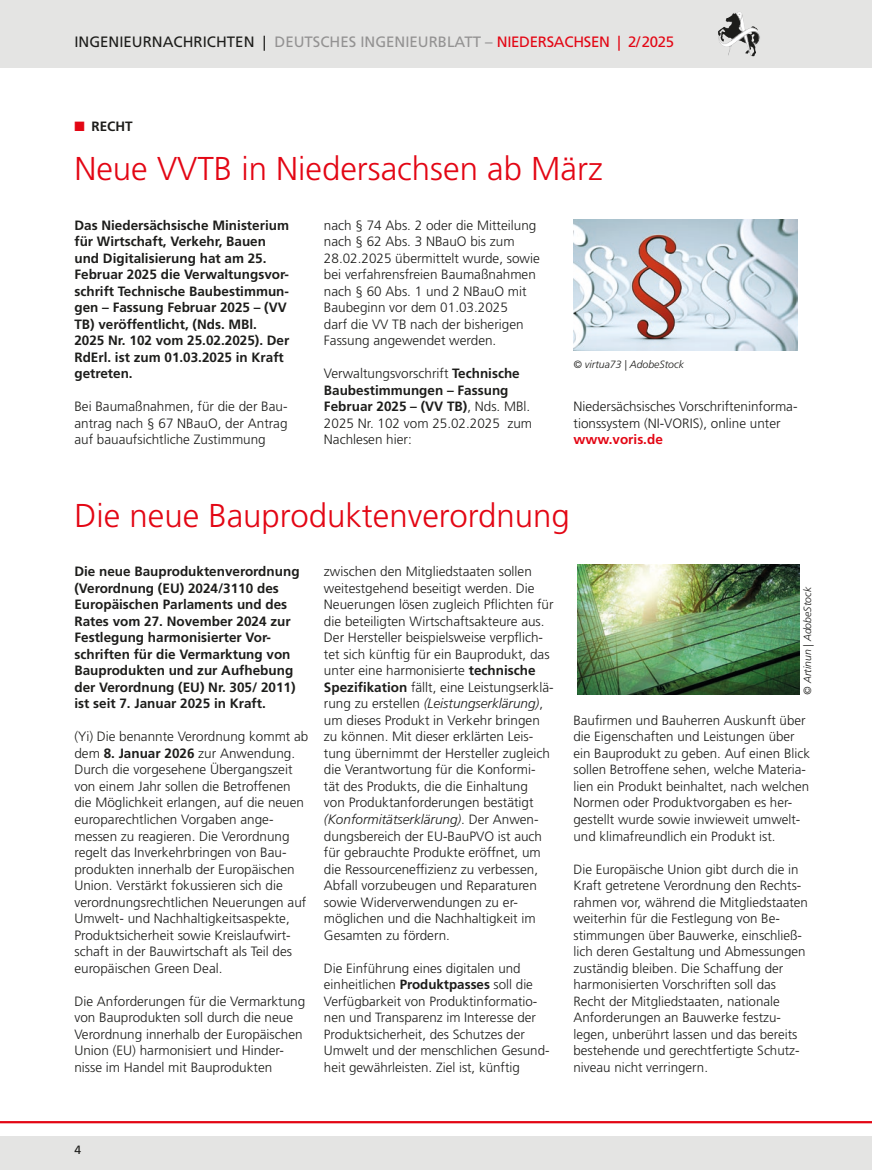
<style>
.page{position:relative;width:872px;height:1170px;background:#fff}
.page>*{position:absolute;margin:0;border:0;box-sizing:border-box;transform-origin:0 0}
.Headline{font:300 33px "Frutiger LT Std";color:#e30614}
.t1{font:15px "Frutiger LT Std";color:#939292}
.Fließtext_Abstand{font:300 13.5px/16.5px "Frutiger LT Std";color:#1d1d1b}
.Fließtext_Abstand-2{font:700 13.5px/16.5px "Frutiger LT Std";color:#1d1d1b}
.t2{font:700 13.5px "Frutiger LT Std";color:#e30614}
.Fließtext_Abstand-3{font:300 13.35px/16.5px "Frutiger LT Std";color:#1d1d1b}
.t3{font:12px "Frutiger LT Std";color:#1d1d1b}
.QUELLE-CREDITS{font:italic 300 10.5px "Frutiger LT Std";color:#1d1d1b}
.s1{color:#1d1d1b}
.s2{color:#e30614}
.s3{font-weight:700}
.s4{font-style:italic}
</style>
<div class="page">
<div style="left:0;top:1135px;width:872px;height:34px;background:#e4e4e3"></div>
<hr style="left:0;top:1120px;width:872px;height:3px;background:#e30614">
<div style="left:0;top:0;width:872px;height:68px;background:#e4e4e3"></div>
<img style="left:725px;top:12px;width:14px;height:9px">
<img style="left:573px;top:220px;width:224px;height:130px">
<img style="left:577px;top:564px;width:222px;height:130px">
<p class="t1" style="left:74px;top:33px;width:601px"><span class="s1">INGENIEURNACHRICHTEN |</span> DEUTSCHES INGENIEURBLATT – <span class="s2">NIEDERSACHSEN | 2/2025</span></p>
<p class="Fließtext_Abstand-2" style="left:74px;top:118px;width:60px"><span class="s2">■</span> RECHT</p>
<p class="Headline" style="left:74px;top:150px;width:530px">Neue VVTB in Niedersachsen ab März</p>
<p class="Fließtext_Abstand-2" style="left:74px;top:217px;width:216px">Das Niedersächsische Ministerium für Wirtschaft, Verkehr, Bauen und Digitalisierung hat am 25.<br>Februar 2025 die Verwaltungsvor&shy;schrift Technische Baubestimmun&shy;gen – Fassung Februar 2025 – (VV<br>TB) veröffentlicht, (Nds. MBl.<br>2025 Nr. 102 vom 25.02.2025). Der<br>RdErl. ist zum 01.03.2025 in Kraft getreten.</p>
<p class="Fließtext_Abstand" style="left:74px;top:398px;width:215px;text-align:justify">Bei Baumaßnahmen, für die der Bau&shy;antrag nach § 67 NBauO, der Antrag auf bauaufsichtliche Zustimmung</p>
<p class="Fließtext_Abstand" style="left:324px;top:217px;width:217px">nach § 74 Abs. 2 oder die Mitteilung nach § 62 Abs. 3 NBauO bis zum<br>28.02.2025 übermittelt wurde, sowie bei verfahrensfreien Baumaßnahmen nach § 60 Abs. 1 und 2 NBauO mit<br>Baubeginn vor dem 01.03.2025<br>darf die VV TB nach der bisherigen<br>Fassung angewendet werden.</p>
<p class="Fließtext_Abstand" style="left:324px;top:365px;width:210px">Verwaltungsvorschrift <span class="s3">Technische<br>Baubestimmungen – Fassung<br>Februar 2025 – (VV TB)</span>, Nds. MBl.<br>2025 Nr. 102 vom 25.02.2025 zum<br>Nachlesen hier:</p>
<p class="QUELLE-CREDITS" style="left:573px;top:358px;width:112px">© virtua73 | AdobeStock</p>
<p class="Fließtext_Abstand" style="left:573px;top:398px;width:225px">Niedersächsisches Vorschrifteninforma&shy;tionssystem (NI-VORIS), online unter</p>
<p class="t2" style="left:573px;top:431px;width:91px">www.voris.de</p>
<p class="Headline" style="left:74px;top:496px;width:497px">Die neue Bauproduktenverordnung</p>
<p class="Fließtext_Abstand-2" style="left:74px;top:563px;width:227px">Die neue Bauproduktenverordnung (Verordnung (EU) 2024/3110 des<br>Europäischen Parlaments und des<br>Rates vom 27. November 2024 zur<br>Festlegung harmonisierter Vor&shy;schriften für die Vermarktung von<br>Bauprodukten und zur Aufhebung der Verordnung (EU) Nr. 305/ 2011) ist seit 7. Januar 2025 in Kraft.</p>
<p class="Fließtext_Abstand" style="left:74px;top:728px;width:235px">(Yi) Die benannte Verordnung kommt ab dem <span class="s3">8. Januar 2026</span> zur Anwendung.<br>Durch die vorgesehene Übergangszeit von einem Jahr sollen die Betroffenen die Möglichkeit erlangen, auf die neuen europarechtlichen Vorgaben ange&shy;messen zu reagieren. Die Verordnung regelt das Inverkehrbringen von Bau&shy;produkten innerhalb der Europäischen Union. Verstärkt fokussieren sich die verordnungsrechtlichen Neuerungen auf Umwelt- und Nachhaltigkeitsaspekte, Produktsicherheit sowie Kreislaufwirt&shy;schaft in der Bauwirtschaft als Teil des europäischen Green Deal.</p>
<p class="Fließtext_Abstand" style="left:74px;top:992px;width:232px">Die Anforderungen für die Vermarktung von Bauprodukten soll durch die neue Verordnung innerhalb der Europäischen Union (EU) harmonisiert und Hinder&shy;nisse im Handel mit Bauprodukten</p>
<p class="Fließtext_Abstand" style="left:324px;top:563px;width:231px">zwischen den Mitgliedstaaten sollen weitestgehend beseitigt werden. Die Neuerungen lösen zugleich Pflichten für die beteiligten Wirtschaftsakteure aus.<br>Der Hersteller beispielsweise verpflich&shy;tet sich künftig für ein Bauprodukt, das unter eine harmonisierte <span class="s3">technische Spezifikation</span> fällt, eine Leistungserklä&shy;rung zu erstellen <span class="s4">(Leistungserklärung)</span>, um dieses Produkt in Verkehr bringen zu können. Mit dieser erklärten Leis&shy;tung übernimmt der Hersteller zugleich die Verantwortung für die Konformi&shy;tät des Produkts, die die Einhaltung<br>von Produktanforderungen bestätigt <span class="s4">(Konformitätserklärung)</span>. Der Anwen&shy;dungsbereich der EU-BauPVO ist auch für gebrauchte Produkte eröffnet, um die Ressourceneffizienz zu verbessen, Abfall vorzubeugen und Reparaturen sowie Widerverwendungen zu er&shy;möglichen und die Nachhaltigkeit im Gesamten zu fördern.</p>
<p class="Fließtext_Abstand-3" style="left:324px;top:959px;width:227px">Die Einführung eines digitalen und einheitlichen <span class="s3">Produktpasses</span> soll die Verfügbarkeit von Produktinformatio&shy;nen und Transparenz im Interesse der Produktsicherheit, des Schutzes der Umwelt und der menschlichen Gesund&shy;heit gewährleisten. Ziel ist, künftig</p>
<p class="QUELLE-CREDITS" style="left:801px;top:694px;width:109px;rotate:-90deg">© Artinun | AdobeStock</p>
<p class="Fließtext_Abstand-3" style="left:573px;top:712px;width:238px">Baufirmen und Bauherren Auskunft über die Eigenschaften und Leistungen über ein Bauprodukt zu geben. Auf einen Blick sollen Betroffene sehen, welche Materia&shy;lien ein Produkt beinhaltet, nach welchen Normen oder Produktvorgaben es her&shy;gestellt wurde sowie inwieweit umwelt&shy;und klimafreundlich ein Produkt ist.</p>
<p class="Fließtext_Abstand-3" style="left:573px;top:860px;width:236px">Die Europäische Union gibt durch die in Kraft getretene Verordnung den Rechts&shy;rahmen vor, während die Mitgliedstaaten weiterhin für die Festlegung von Be&shy;stimmungen über Bauwerke, einschließ&shy;lich deren Gestaltung und Abmessungen zuständig bleiben. Die Schaffung der harmonisierten Vorschriften soll das Recht der Mitgliedstaaten, nationale Anforderungen an Bauwerke festzu&shy;legen, unberührt lassen und das bereits bestehende und gerechtfertigte Schutz&shy;niveau nicht verringern.</p>
<p class="t3" style="left:74px;top:1142px;width:8px">4</p>
</div>
